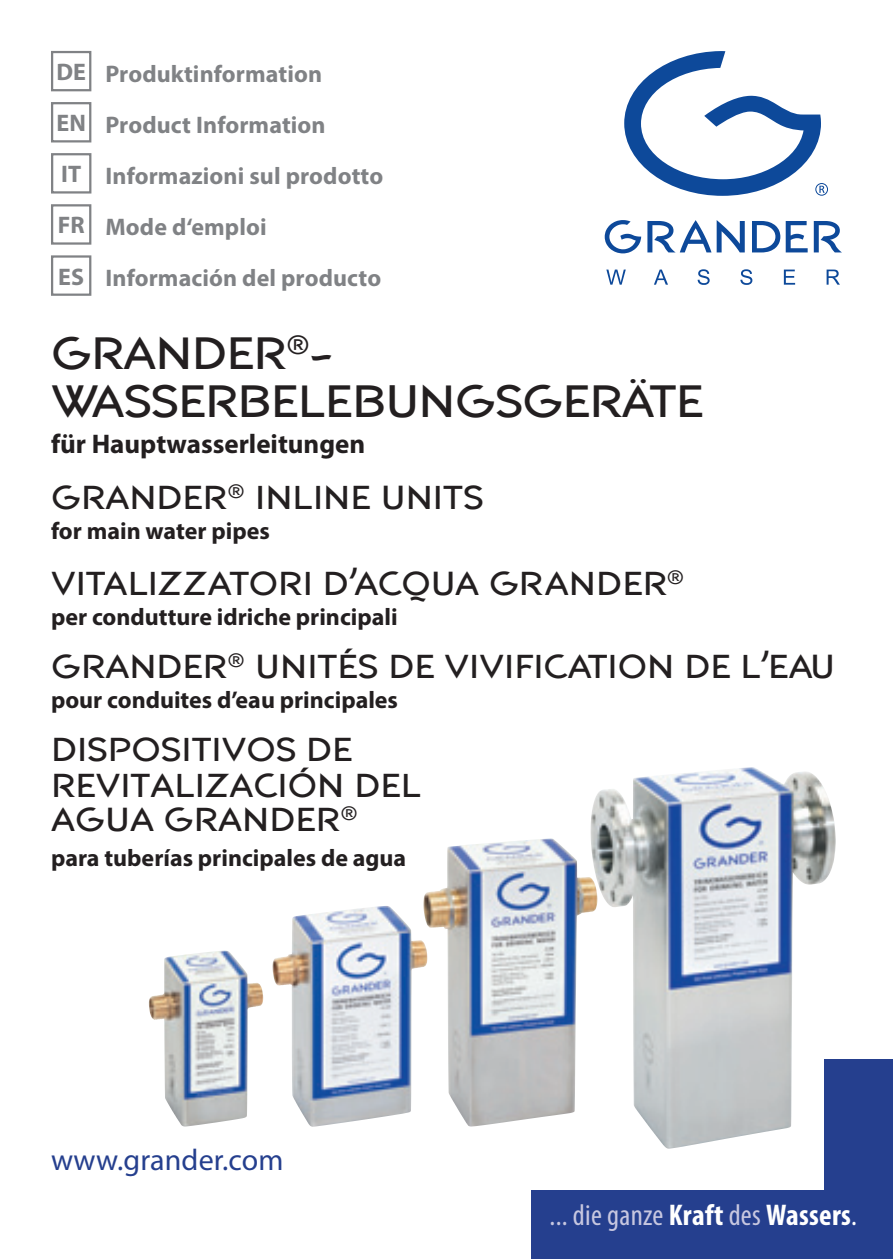
<style>
.page{position:relative;width:893px;height:1259px;background:#fff}
.page>*{position:absolute;margin:0;border:0;box-sizing:border-box;transform-origin:0 0}
.t1{font:45px/48px "Grander";letter-spacing:-.015em;color:#231f20}
.t2{font:33px/35.1px "Grander";color:#231f20}
.t3{font:condensed 30px "Myriad Pro";letter-spacing:.01em;color:#c7c7e0}
.t4{font:30px "Myriad Pro";letter-spacing:.005em;color:#253f8e}
.t5{font:700 27px "Myriad Pro";color:#231f20}
.t6{font:700 24px "Myriad Pro";color:#231f20}
.t7{font:700 24px/51px "Myriad Pro";letter-spacing:.005em;color:#808285}
.s1{font-weight:700;color:#fff}
.s2{color:#fff}
</style>
<div class="page">
<div style="left:825px;top:1059px;width:68px;height:200px;background:#253f8e"></div>
<div style="left:531px;top:1191px;width:362px;height:68px;background:#253f8e"></div>
<svg style="left:605px;top:220px;width:36px;height:33px"></svg>
<svg style="left:647px;top:220px;width:64px;height:32px"></svg>
<svg style="left:717px;top:220px;width:28px;height:32px"></svg>
<svg style="left:752px;top:221px;width:28px;height:31px"></svg>
<svg style="left:786px;top:221px;width:22px;height:31px"></svg>
<svg style="left:814px;top:221px;width:28px;height:31px"></svg>
<svg style="left:606px;top:269px;width:20px;height:16px"></svg>
<svg style="left:654px;top:269px;width:14px;height:16px"></svg>
<svg style="left:698px;top:269px;width:12px;height:16px"></svg>
<svg style="left:740px;top:269px;width:12px;height:16px"></svg>
<svg style="left:784px;top:269px;width:11px;height:16px"></svg>
<svg style="left:827px;top:269px;width:13px;height:16px"></svg>
<svg style="left:624px;top:51px;width:204px;height:145px"></svg>
<div style="left:51px;top:51px;width:40px;height:40px;border:2px solid #808285"></div>
<div style="left:51px;top:102px;width:40px;height:40px;border:2px solid #808285"></div>
<div style="left:51px;top:153px;width:40px;height:40px;border:2px solid #808285"></div>
<div style="left:51px;top:204px;width:40px;height:41px;border:2px solid #808285"></div>
<div style="left:51px;top:255px;width:40px;height:41px;border:2px solid #808285"></div>
<img style="left:423px;top:838px;width:162px;height:288px">
<img style="left:149px;top:950px;width:104px;height:176px">
<img style="left:272px;top:906px;width:153px;height:220px">
<img style="left:591px;top:767px;width:245px;height:381px">
<p class="t7" style="left:56px;top:46px;width:31px">DE<br>EN<br>IT<br>FR<br>ES</p>
<p class="t7" style="left:105px;top:47px;width:279px">Produktinformation<br>Product Information<br>Informazioni sul prodotto<br>Mode d‘emploi<br>Información del producto</p>
<h1 class="t1" style="left:51px;top:329px;width:654px">GRANDER<sup>®</sup>-<br>WASSERBELEBUNGSGERÄTE</h1>
<p class="t5" style="left:51px;top:426px;width:316px">für Hauptwasserleitungen</p>
<p class="t2" style="left:51px;top:479px;width:434px">GRANDER<sup>®</sup> INLINE UNITS</p>
<p class="t6" style="left:51px;top:515px;width:220px">for main water pipes</p>
<p class="t2" style="left:51px;top:565px;width:635px">VITALIZZATORI D’ACQUA GRANDER<sup>®</sup></p>
<p class="t6" style="left:51px;top:601px;width:348px">per condutture idriche principali</p>
<p class="t2" style="left:51px;top:648px;width:785px">GRANDER<sup>®</sup> UNITÉS DE VIVIFICATION DE L’EAU</p>
<p class="t6" style="left:51px;top:684px;width:349px">pour conduites d’eau principales</p>
<p class="t2" style="left:51px;top:731px;width:372px">DISPOSITIVOS DE<br>REVITALIZACIÓN DEL<br>AGUA GRANDER<sup>®</sup></p>
<p class="t6" style="left:51px;top:842px;width:357px">para tuberías principales de agua</p>
<p class="t4" style="left:51px;top:1143px;width:234px">www.grander.com</p>
<p class="t3" style="left:550px;top:1196px;width:309px">... die ganze <span class="s1">Kraft</span> des <span class="s1">Wassers</span><span class="s2">.</span></p>
</div>
